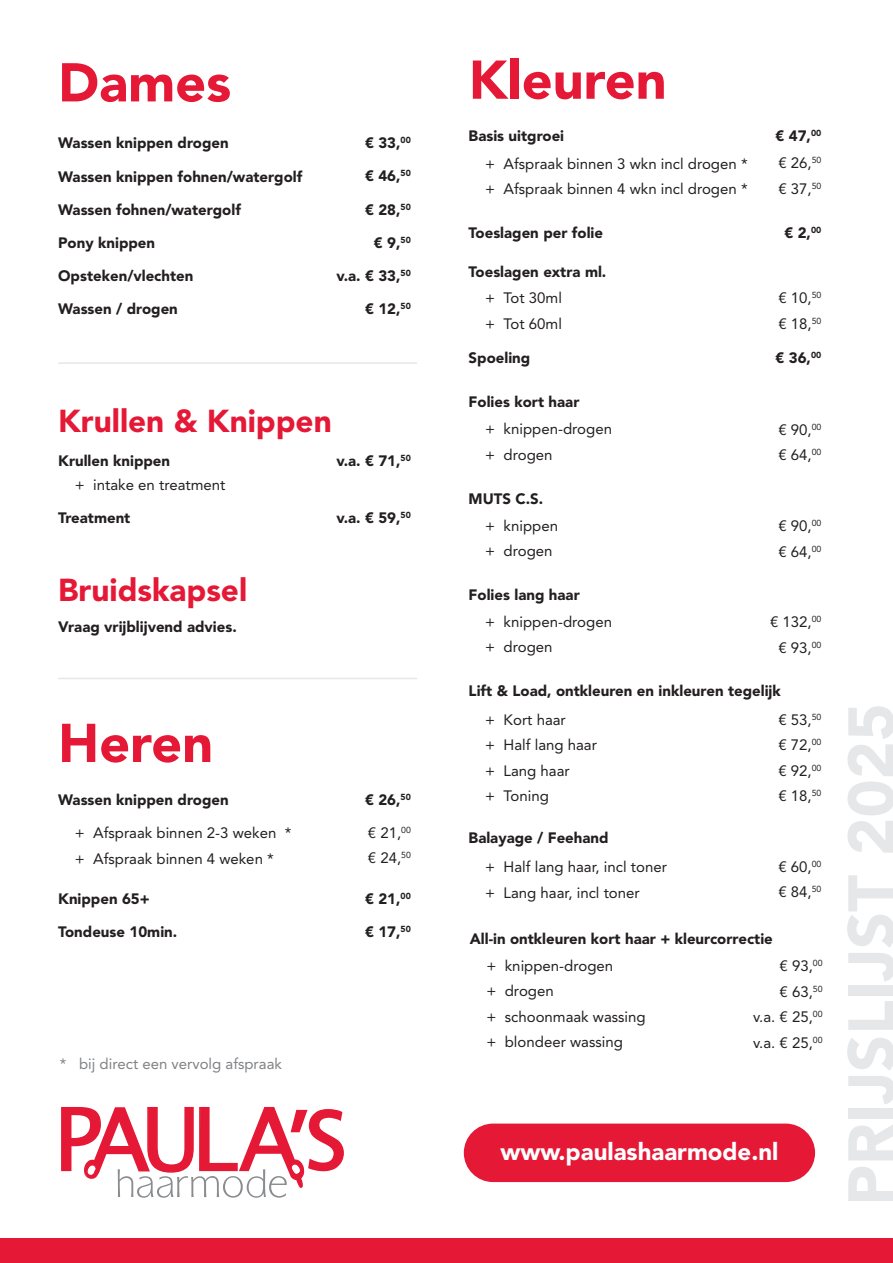
<style>
.page{position:relative;width:893px;height:1263px;background:#fff}
.page>*{position:absolute;margin:0;border:0;box-sizing:border-box;transform-origin:0 0}
.t1{font:900 64.5px "Avenir LT Std";color:#e6e7e9}
.t2{font:900 54px "Avenir LT Std";color:#e51836}
.t3{font:900 31.5px "Avenir LT Std";color:#e51836}
.t4{font:900 24px "Avenir LT Std";color:#fff}
.t5{font:900 15px "Avenir LT Std";color:#231f20}
.t6{font:15px "Avenir LT Std";color:#231f20}
.t7{font:15px "Avenir LT Std";color:#808285}
</style>
<div class="page">
<svg style="left:61px;top:1107px;width:283px;height:91px"></svg>
<hr style="left:59px;top:678px;width:357px;height:1px;background:#e6e7e9">
<hr style="left:59px;top:362px;width:357px;height:2px;background:#e6e7e9">
<div style="left:0;top:1238px;width:893px;height:25px;background:#e51836"></div>
<div style="left:464px;top:1123px;width:351px;height:59px;background:#e51836;border-radius:29px"></div>
<h2 class="t2" style="left:58px;top:50px;width:174px">Dames</h2>
<p class="t5" style="left:58px;top:134px;width:172px">Wassen knippen drogen</p>
<p class="t5" style="left:365px;top:134px;width:47px">€ 33,<sup>00</sup></p>
<p class="t5" style="left:58px;top:168px;width:246px">Wassen knippen fohnen/watergolf</p>
<p class="t5" style="left:365px;top:167px;width:47px">€ 46,<sup>50</sup></p>
<p class="t5" style="left:58px;top:200px;width:184px">Wassen fohnen/watergolf</p>
<p class="t5" style="left:365px;top:200px;width:47px">€ 28,<sup>50</sup></p>
<p class="t5" style="left:58px;top:234px;width:98px">Pony knippen</p>
<p class="t5" style="left:374px;top:233px;width:38px">€ 9,<sup>50</sup></p>
<p class="t5" style="left:58px;top:266px;width:137px">Opsteken/vlechten</p>
<p class="t5" style="left:336px;top:266px;width:76px">v.a. € 33,<sup>50</sup></p>
<p class="t5" style="left:58px;top:299px;width:121px">Wassen / drogen</p>
<p class="t5" style="left:365px;top:299px;width:47px">€ 12,<sup>50</sup></p>
<h3 class="t3" style="left:58px;top:402px;width:275px">Krullen &amp; Knippen</h3>
<p class="t5" style="left:58px;top:451px;width:113px">Krullen knippen</p>
<p class="t5" style="left:336px;top:451px;width:76px">v.a. € 71,<sup>50</sup></p>
<p class="t6" style="left:75px;top:476px;width:152px">+ intake en treatment</p>
<p class="t5" style="left:58px;top:509px;width:74px">Treatment</p>
<h3 class="t3" style="left:58px;top:570px;width:191px">Bruidskapsel</h3>
<p class="t5" style="left:58px;top:617px;width:180px">Vraag vrijblijvend advies.</p>
<h2 class="t2" style="left:58px;top:710px;width:156px">Heren</h2>
<p class="t5" style="left:336px;top:509px;width:76px">v.a. € 59,<sup>50</sup></p>
<p class="t5" style="left:58px;top:790px;width:172px">Wassen knippen drogen</p>
<p class="t5" style="left:365px;top:790px;width:47px">€ 26,<sup>50</sup></p>
<p class="t6" style="left:75px;top:824px;width:218px">+ Afspraak binnen 2-3 weken *</p>
<p class="t6" style="left:368px;top:824px;width:45px">€ 21,<sup>00</sup></p>
<p class="t6" style="left:75px;top:850px;width:200px">+ Afspraak binnen 4 weken *</p>
<p class="t6" style="left:368px;top:849px;width:45px">€ 24,<sup>50</sup></p>
<p class="t5" style="left:58px;top:890px;width:93px">Knippen 65+</p>
<p class="t5" style="left:365px;top:889px;width:47px">€ 21,<sup>00</sup></p>
<p class="t5" style="left:58px;top:922px;width:121px">Tondeuse 10min.</p>
<p class="t5" style="left:365px;top:922px;width:47px">€ 17,<sup>50</sup></p>
<p class="t7" style="left:60px;top:1055px;width:224px">* bij direct een vervolg afspraak</p>
<h2 class="t2" style="left:469px;top:47px;width:200px">Kleuren</h2>
<p class="t5" style="left:469px;top:127px;width:97px">Basis uitgroei</p>
<p class="t5" style="left:775px;top:127px;width:47px">€ 47,<sup>00</sup></p>
<p class="t6" style="left:485px;top:155px;width:264px">+ Afspraak binnen 3 wkn incl drogen *</p>
<p class="t6" style="left:778px;top:154px;width:45px">€ 26,<sup>50</sup></p>
<p class="t6" style="left:485px;top:180px;width:264px">+ Afspraak binnen 4 wkn incl drogen *</p>
<p class="t6" style="left:778px;top:180px;width:45px">€ 37,<sup>50</sup></p>
<p class="t5" style="left:469px;top:223px;width:136px">Toeslagen per folie</p>
<p class="t5" style="left:469px;top:262px;width:139px">Toeslagen extra ml.</p>
<p class="t6" style="left:485px;top:289px;width:78px">+ Tot 30ml</p>
<p class="t6" style="left:778px;top:289px;width:45px">€ 10,<sup>50</sup></p>
<p class="t6" style="left:485px;top:315px;width:78px">+ Tot 60ml</p>
<p class="t6" style="left:778px;top:315px;width:45px">€ 18,<sup>50</sup></p>
<p class="t5" style="left:784px;top:223px;width:38px">€ 2,<sup>00</sup></p>
<p class="t5" style="left:469px;top:349px;width:63px">Spoeling</p>
<p class="t5" style="left:775px;top:349px;width:47px">€ 36,<sup>00</sup></p>
<p class="t5" style="left:469px;top:393px;width:112px">Folies kort haar</p>
<p class="t6" style="left:485px;top:420px;width:128px">+ knippen-drogen</p>
<p class="t6" style="left:778px;top:421px;width:45px">€ 90,<sup>00</sup></p>
<p class="t6" style="left:485px;top:446px;width:69px">+ drogen</p>
<p class="t6" style="left:778px;top:446px;width:45px">€ 64,<sup>00</sup></p>
<p class="t5" style="left:469px;top:490px;width:76px">MUTS C.S.</p>
<p class="t6" style="left:485px;top:517px;width:74px">+ knippen</p>
<p class="t6" style="left:778px;top:517px;width:45px">€ 90,<sup>00</sup></p>
<p class="t6" style="left:485px;top:542px;width:69px">+ drogen</p>
<p class="t6" style="left:778px;top:543px;width:45px">€ 64,<sup>00</sup></p>
<p class="t5" style="left:469px;top:586px;width:113px">Folies lang haar</p>
<p class="t6" style="left:485px;top:613px;width:128px">+ knippen-drogen</p>
<p class="t6" style="left:770px;top:613px;width:53px">€ 132,<sup>00</sup></p>
<p class="t6" style="left:485px;top:638px;width:69px">+ drogen</p>
<p class="t6" style="left:778px;top:639px;width:45px">€ 93,<sup>00</sup></p>
<p class="t5" style="left:469px;top:682px;width:314px">Lift &amp; Load, ontkleuren en inkleuren tegelijk</p>
<p class="t6" style="left:485px;top:711px;width:82px">+ Kort haar</p>
<p class="t6" style="left:778px;top:711px;width:45px">€ 53,<sup>50</sup></p>
<p class="t6" style="left:485px;top:736px;width:113px">+ Half lang haar</p>
<p class="t6" style="left:778px;top:736px;width:45px">€ 72,<sup>00</sup></p>
<p class="t6" style="left:485px;top:762px;width:86px">+ Lang haar</p>
<p class="t6" style="left:778px;top:762px;width:45px">€ 92,<sup>00</sup></p>
<p class="t6" style="left:485px;top:787px;width:65px">+ Toning</p>
<p class="t6" style="left:778px;top:787px;width:45px">€ 18,<sup>50</sup></p>
<p class="t5" style="left:469px;top:829px;width:142px">Balayage / Feehand</p>
<p class="t6" style="left:485px;top:858px;width:183px">+ Half lang haar, incl toner</p>
<p class="t6" style="left:778px;top:858px;width:45px">€ 60,<sup>00</sup></p>
<p class="t6" style="left:485px;top:884px;width:156px">+ Lang haar, incl toner</p>
<p class="t6" style="left:778px;top:883px;width:45px">€ 84,<sup>50</sup></p>
<p class="t5" style="left:470px;top:929px;width:305px">All-in ontkleuren kort haar + kleurcorrectie</p>
<p class="t6" style="left:486px;top:957px;width:128px">+ knippen-drogen</p>
<p class="t6" style="left:779px;top:957px;width:45px">€ 93,<sup>00</sup></p>
<p class="t6" style="left:486px;top:982px;width:69px">+ drogen</p>
<p class="t6" style="left:779px;top:983px;width:45px">€ 63,<sup>50</sup></p>
<p class="t6" style="left:486px;top:1008px;width:161px">+ schoonmaak wassing</p>
<p class="t6" style="left:753px;top:1008px;width:71px">v.a. € 25,<sup>00</sup></p>
<p class="t6" style="left:486px;top:1033px;width:138px">+ blondeer wassing</p>
<p class="t6" style="left:753px;top:1034px;width:71px">v.a. € 25,<sup>00</sup></p>
<h3 class="t4" style="left:500px;top:1137px;width:280px">www.paulashaarmode.nl</h3>
<h1 class="t1" style="left:832px;top:1206px;width:504px;rotate:-90deg">PRIJSLIJST 2025</h1>
</div>
